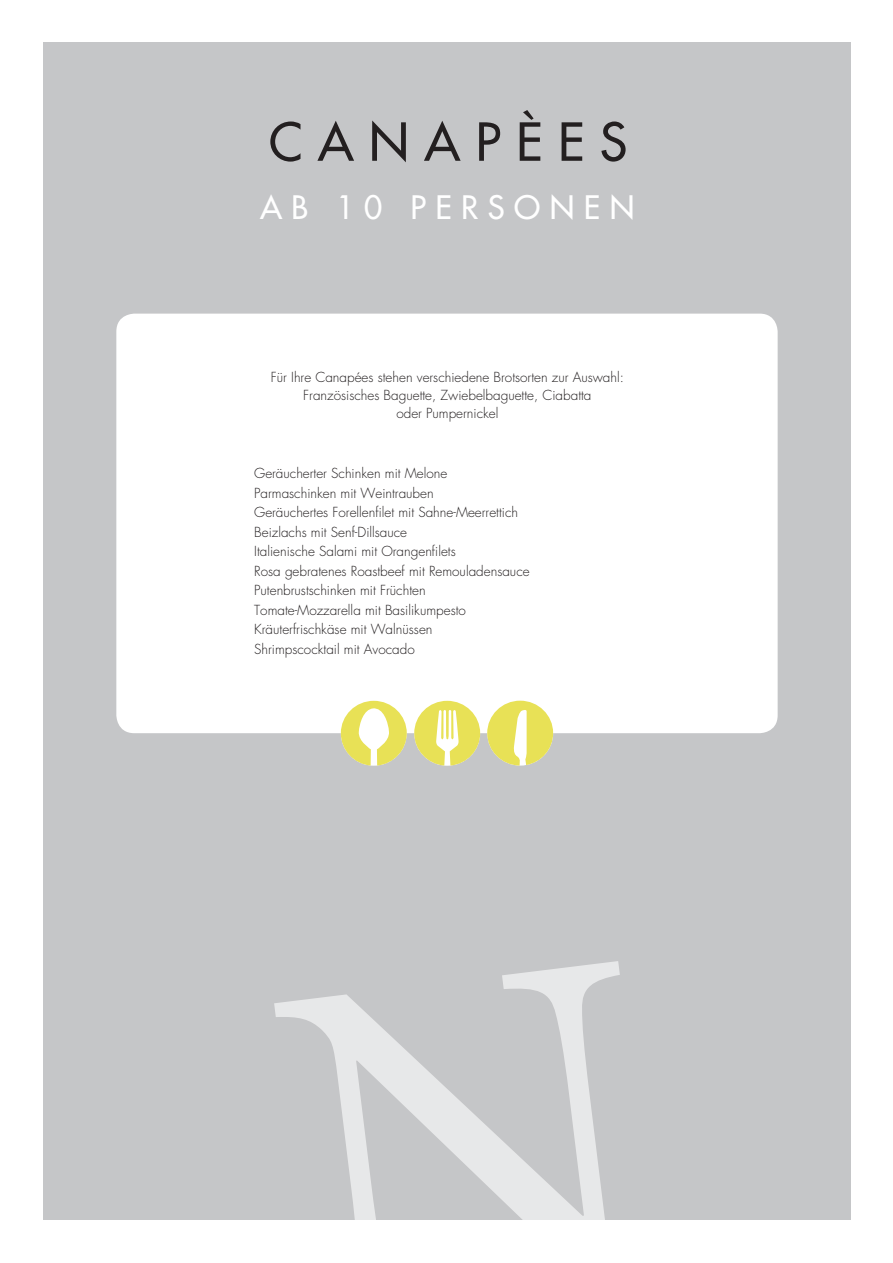
<style>
.page{position:relative;width:893px;height:1263px;background:#fff}
.page>*{position:absolute;margin:0;border:0;box-sizing:border-box;transform-origin:0 0}
.t1{font:51px "Futura EL";letter-spacing:.3em;color:#231f20}
.t2{font:31.5px "Futura EL";letter-spacing:.3em;color:#fff}
.t3{font:300 13.5px "Futura EL";color:#231f20}
</style>
<div class="page">
<div style="left:43px;top:43px;width:808px;height:1177px;background:#c5c6c8"></div>
<div style="left:116px;top:314px;width:662px;height:419px;background:#fff;border-radius:18px"></div>
<svg style="left:341px;top:701px;width:66px;height:64px"></svg>
<svg style="left:414px;top:701px;width:66px;height:65px"></svg>
<svg style="left:487px;top:701px;width:66px;height:64px"></svg>
<svg style="left:274px;top:961px;width:346px;height:259px"></svg>
<p class="t1" style="left:269px;top:110px;width:360px">CANAPÈES</p>
<p class="t2" style="left:260px;top:188px;width:376px">AB 10 PERSONEN</p>
<p class="t3" style="left:271px;top:369px;width:355px">Für Ihre Canapées stehen verschiedene Brotsorten zur Auswahl:</p>
<p class="t3" style="left:303px;top:387px;width:290px">Französisches Baguette, Zwiebelbaguette, Ciabatta</p>
<p class="t3" style="left:396px;top:405px;width:104px">oder Pumpernickel</p>
<p class="t3" style="left:254px;top:465px;width:195px">Geräucherter Schinken mit Melone</p>
<p class="t3" style="left:254px;top:485px;width:181px">Parmaschinken mit Weintrauben</p>
<p class="t3" style="left:254px;top:504px;width:265px">Geräuchertes Forellenfilet mit Sahne-Meerrettich</p>
<p class="t3" style="left:254px;top:524px;width:154px">Beizlachs mit Senf-Dillsauce</p>
<p class="t3" style="left:254px;top:543px;width:203px">Italienische Salami mit Orangenfilets</p>
<p class="t3" style="left:254px;top:563px;width:277px">Rosa gebratenes Roastbeef mit Remouladensauce</p>
<p class="t3" style="left:254px;top:582px;width:173px">Putenbrustschinken mit Früchten</p>
<p class="t3" style="left:254px;top:602px;width:213px">Tomate-Mozzarella mit Basilikumpesto</p>
<p class="t3" style="left:254px;top:621px;width:180px">Kräuterfrischkäse mit Walnüssen</p>
<p class="t3" style="left:254px;top:641px;width:162px">Shrimpscocktail mit Avocado</p>
</div>
